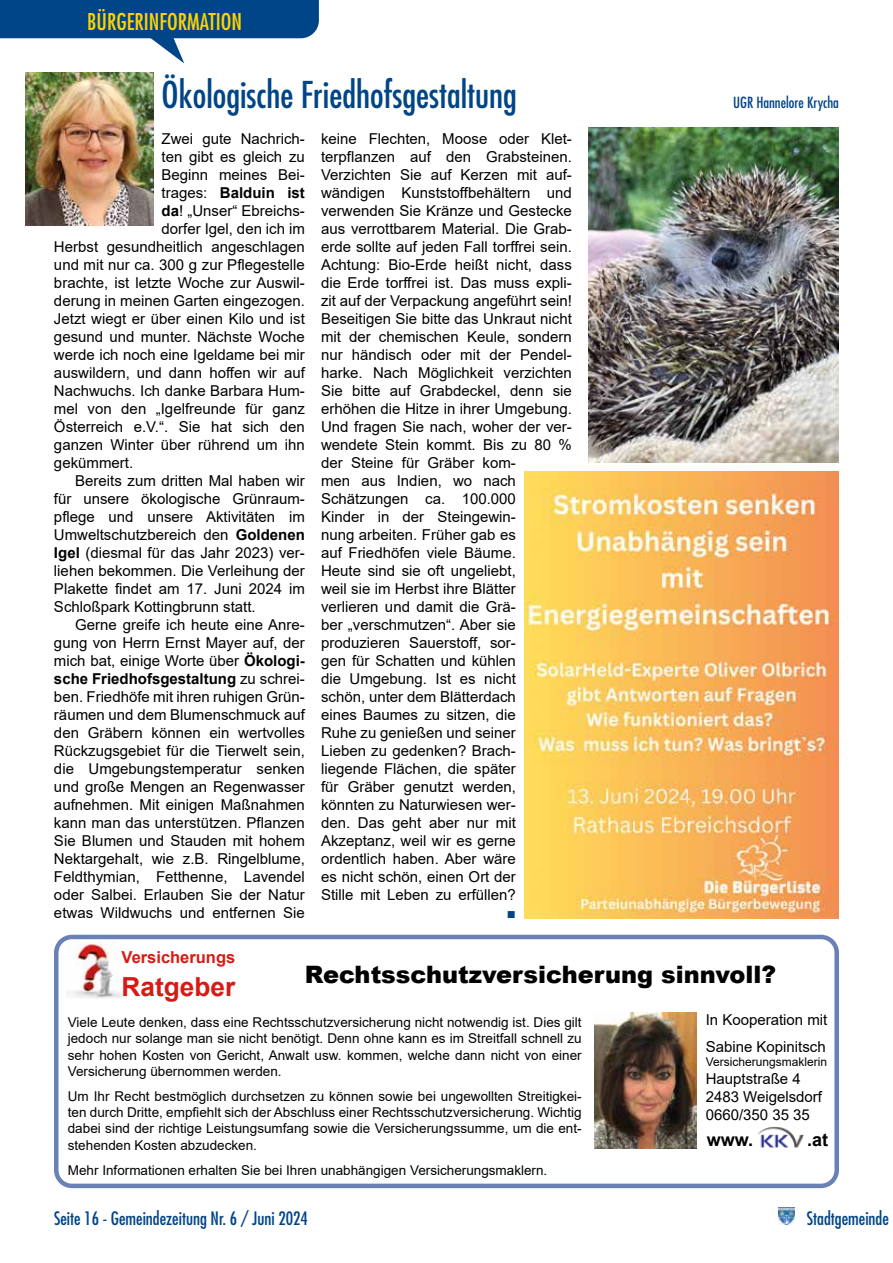
<style>
.page{position:relative;width:893px;height:1263px;background:#fff}
.page>*{position:absolute;margin:0;border:0;box-sizing:border-box;transform-origin:0 0}
.t1{font:condensed 36px "Futura Std";color:#004587}
.t2{font:700 26.25px "Arial";color:#d61b16}
.t3{font:900 24px "Arial";color:#000}
.t4{font:condensed 22.5px "Futura Std";color:#ffd300}
.t5{font:condensed 18px "Futura Std";color:#004587}
.t6{font:700 18px "Arial";color:#000}
.t7{font:700 16.5px "Arial";color:#d61b16}
.t8{font:15px/18px "Arial";color:#000}
.t9{font:700 15px "Arial";color:#000}
.t10{font:condensed 15px "Futura Std";color:#004587}
.t11{font:15px "Arial";color:#004587}
.t12{font:13.5px/16.2px "Arial";color:#000;text-align:justify}
.t13{font:12px "Arial";color:#000}
.s1{font-weight:400}
.s2{font-weight:700}
</style>
<div class="page">
<svg style="left:0;top:0;width:319px;height:63px"></svg>
<img style="left:778px;top:1208px;width:16px;height:17px">
<div style="left:54px;top:935px;width:785px;height:253px;border:4px solid #6a81b5;border-radius:16px"></div>
<img style="left:67px;top:941px;width:59px;height:57px">
<img style="left:757px;top:1127px;width:47px;height:21px">
<img style="left:594px;top:1012px;width:102px;height:136px">
<img style="left:26px;top:72px;width:127px;height:153px">
<img style="left:588px;top:128px;width:251px;height:334px">
<img style="left:524px;top:472px;width:315px;height:446px">
<h3 class="t4" style="left:87px;top:8px;width:156px">BÜRGERINFORMATION</h3>
<h1 class="t1" style="left:162px;top:74px;width:357px">Ökologische Friedhofsgestaltung</h1>
<p class="t8" style="left:162px;top:130px;width:145px">Zwei gute Nachrich-</p>
<p class="t8" style="left:162px;top:148px;width:145px">ten gibt es gleich zu</p>
<p class="t8" style="left:162px;top:166px;width:145px">Beginn meines Bei-</p>
<p class="t9" style="left:162px;top:182px;width:145px"><span class="s1">trages:</span> Balduin ist</p>
<p class="t8" style="left:162px;top:202px;width:145px"><span class="s2">da</span>! „Unser“ Ebreichs-</p>
<p class="t8" style="left:162px;top:220px;width:145px">dorfer Igel, den ich im</p>
<p class="t8" style="left:54px;top:238px;width:252px">Herbst gesundheitlich angeschlagen</p>
<p class="t8" style="left:54px;top:256px;width:252px">und mit nur ca. 300 g zur Pflegestelle</p>
<p class="t8" style="left:54px;top:274px;width:252px">brachte, ist letzte Woche zur Auswil-</p>
<p class="t8" style="left:54px;top:292px;width:252px">derung in meinen Garten eingezogen.</p>
<p class="t8" style="left:54px;top:310px;width:252px">Jetzt wiegt er über einen Kilo und ist</p>
<p class="t8" style="left:54px;top:328px;width:252px">gesund und munter. Nächste Woche</p>
<p class="t8" style="left:54px;top:346px;width:252px">werde ich noch eine Igeldame bei mir</p>
<p class="t8" style="left:54px;top:364px;width:252px">auswildern, und dann hoffen wir auf</p>
<p class="t8" style="left:54px;top:382px;width:252px">Nachwuchs. Ich danke Barbara Hum-</p>
<p class="t8" style="left:54px;top:400px;width:252px">mel von den „Igelfreunde für ganz</p>
<p class="t8" style="left:54px;top:418px;width:252px">Österreich e.V.“. Sie hat sich den</p>
<p class="t8" style="left:54px;top:436px;width:252px">ganzen Winter über rührend um ihn</p>
<p class="t8" style="left:54px;top:454px;width:81px">gekümmert.</p>
<p class="t8" style="left:75px;top:472px;width:231px">Bereits zum dritten Mal haben wir</p>
<p class="t8" style="left:54px;top:490px;width:252px">für unsere ökologische Grünraum-</p>
<p class="t8" style="left:54px;top:508px;width:252px">pflege und unsere Aktivitäten im</p>
<p class="t8" style="left:54px;top:526px;width:252px">Umweltschutzbereich den <span class="s2">Goldenen</span></p>
<p class="t8" style="left:54px;top:544px;width:252px"><span class="s2">Igel</span> (diesmal für das Jahr 2023) ver-</p>
<p class="t8" style="left:54px;top:562px;width:252px">liehen bekommen. Die Verleihung der</p>
<p class="t8" style="left:54px;top:580px;width:252px">Plakette findet am 17. Juni 2024 im</p>
<p class="t8" style="left:54px;top:598px;width:203px">Schloßpark Kottingbrunn statt.</p>
<p class="t8" style="left:75px;top:616px;width:231px">Gerne greife ich heute eine Anre-</p>
<p class="t8" style="left:54px;top:634px;width:252px">gung von Herrn Ernst Mayer auf, der</p>
<p class="t8" style="left:54px;top:652px;width:252px">mich bat, einige Worte über <span class="s2">Ökologi-</span></p>
<p class="t9" style="left:54px;top:668px;width:252px">sche Friedhofsgestaltung <span class="s1">zu schrei-</span></p>
<p class="t8" style="left:54px;top:688px;width:252px">ben. Friedhöfe mit ihren ruhigen Grün-</p>
<p class="t8" style="left:54px;top:706px;width:252px">räumen und dem Blumenschmuck auf</p>
<p class="t8" style="left:54px;top:724px;width:252px">den Gräbern können ein wertvolles</p>
<p class="t8" style="left:54px;top:742px;width:252px">Rückzugsgebiet für die Tierwelt sein,</p>
<p class="t8" style="left:54px;top:760px;width:252px">die Umgebungstemperatur senken</p>
<p class="t8" style="left:54px;top:778px;width:252px">und große Mengen an Regenwasser</p>
<p class="t8" style="left:54px;top:796px;width:252px">aufnehmen. Mit einigen Maßnahmen</p>
<p class="t8" style="left:54px;top:814px;width:252px">kann man das unterstützen. Pflanzen</p>
<p class="t8" style="left:54px;top:832px;width:252px">Sie Blumen und Stauden mit hohem</p>
<p class="t8" style="left:54px;top:850px;width:252px">Nektargehalt, wie z.B. Ringelblume,</p>
<p class="t8" style="left:54px;top:868px;width:252px">Feldthymian, Fetthenne, Lavendel</p>
<p class="t8" style="left:54px;top:886px;width:252px">oder Salbei. Erlauben Sie der Natur</p>
<p class="t8" style="left:54px;top:904px;width:252px">etwas Wildwuchs und entfernen Sie</p>
<p class="t8" style="left:321px;top:130px;width:252px">keine Flechten, Moose oder Klet&shy;terpflanzen auf den Grabsteinen.<br>Verzichten Sie auf Kerzen mit auf&shy;wändigen Kunststoffbehältern und verwenden Sie Kränze und Gestecke aus verrottbarem Material. Die Grab&shy;erde sollte auf jeden Fall torffrei sein.<br>Achtung: Bio-Erde heißt nicht, dass die Erde torffrei ist. Das muss expli&shy;zit auf der Verpackung angeführt sein!<br>Beseitigen Sie bitte das Unkraut nicht mit der chemischen Keule, sondern nur händisch oder mit der Pendel&shy;harke. Nach Möglichkeit verzichten<br>Sie bitte auf Grabdeckel, denn sie erhöhen die Hitze in ihrer Umgebung.<br>Und fragen Sie nach, woher der ver&shy;wendete Stein kommt. Bis zu 80 % der Steine für Gräber kom-<br>men aus Indien, wo nach<br>Schätzungen ca. 100.000<br>Kinder in der Steingewin-<br>nung arbeiten. Früher gab es<br>auf Friedhöfen viele Bäume.<br>Heute sind sie oft ungeliebt,<br>weil sie im Herbst ihre Blätter verlieren und damit die Grä-<br>ber „verschmutzen“. Aber sie produzieren Sauerstoff, sor-<br>gen für Schatten und kühlen<br>die Umgebung. Ist es nicht<br>schön, unter dem Blätterdach<br>eines Baumes zu sitzen, die<br>Ruhe zu genießen und seiner<br>Lieben zu gedenken? Brach&shy;liegende Flächen, die später<br>für Gräber genutzt werden, könnten zu Naturwiesen wer-<br>den. Das geht aber nur mit<br>Akzeptanz, weil wir es gerne ordentlich haben. Aber wäre<br>es nicht schön, einen Ort der<br>Stille mit Leben zu erfüllen?</p>
<p class="t11" style="left:507px;top:903px;width:11px">■</p>
<p class="t10" style="left:733px;top:94px;width:107px">UGR Hannelore Krycha</p>
<p class="t7" style="left:122px;top:946px;width:115px">Versicherungs</p>
<h2 class="t2" style="left:122px;top:968px;width:115px">Ratgeber</h2>
<h3 class="t3" style="left:305px;top:957px;width:473px">Rechtsschutzversicherung sinnvoll?</h3>
<p class="t12" style="left:68px;top:1014px;width:515px">Viele Leute denken, dass eine Rechtsschutzversicherung nicht notwendig ist. Dies gilt jedoch nur solange man sie nicht benötigt. Denn ohne kann es im Streitfall schnell zu sehr hohen Kosten von Gericht, Anwalt usw. kommen, welche dann nicht von einer Versicherung übernommen werden.</p>
<p class="t12" style="left:68px;top:1088px;width:515px">Um Ihr Recht bestmöglich durchsetzen zu können sowie bei ungewollten Streitigkei&shy;ten durch Dritte, empfiehlt sich der Abschluss einer Rechtsschutzversicherung. Wichtig dabei sind der richtige Leistungsumfang sowie die Versicherungssumme, um die ent&shy;stehenden Kosten abzudecken.</p>
<p class="t12" style="left:68px;top:1162px;width:481px">Mehr Informationen erhalten Sie bei Ihren unabhängigen Versicherungsmaklern.</p>
<p class="t8" style="left:706px;top:1006px;width:123px;line-height:27px">In Kooperation mit<br>Sabine Kopinitsch</p>
<p class="t13" style="left:706px;top:1054px;width:123px">Versicherungsmaklerin</p>
<p class="t8" style="left:706px;top:1070px;width:118px">Hauptstraße 4<br>2483 Weigelsdorf<br>0660/350 35 35</p>
<p class="t6" style="left:707px;top:1127px;width:48px">www.</p>
<p class="t6" style="left:807px;top:1127px;width:23px">.at</p>
<p class="t5" style="left:54px;top:1207px;width:256px">Seite 16 - Gemeindezeitung Nr. 6 / Juni 2024</p>
<p class="t5" style="left:807px;top:1207px;width:84px">Stadtgemeinde</p>
</div>
